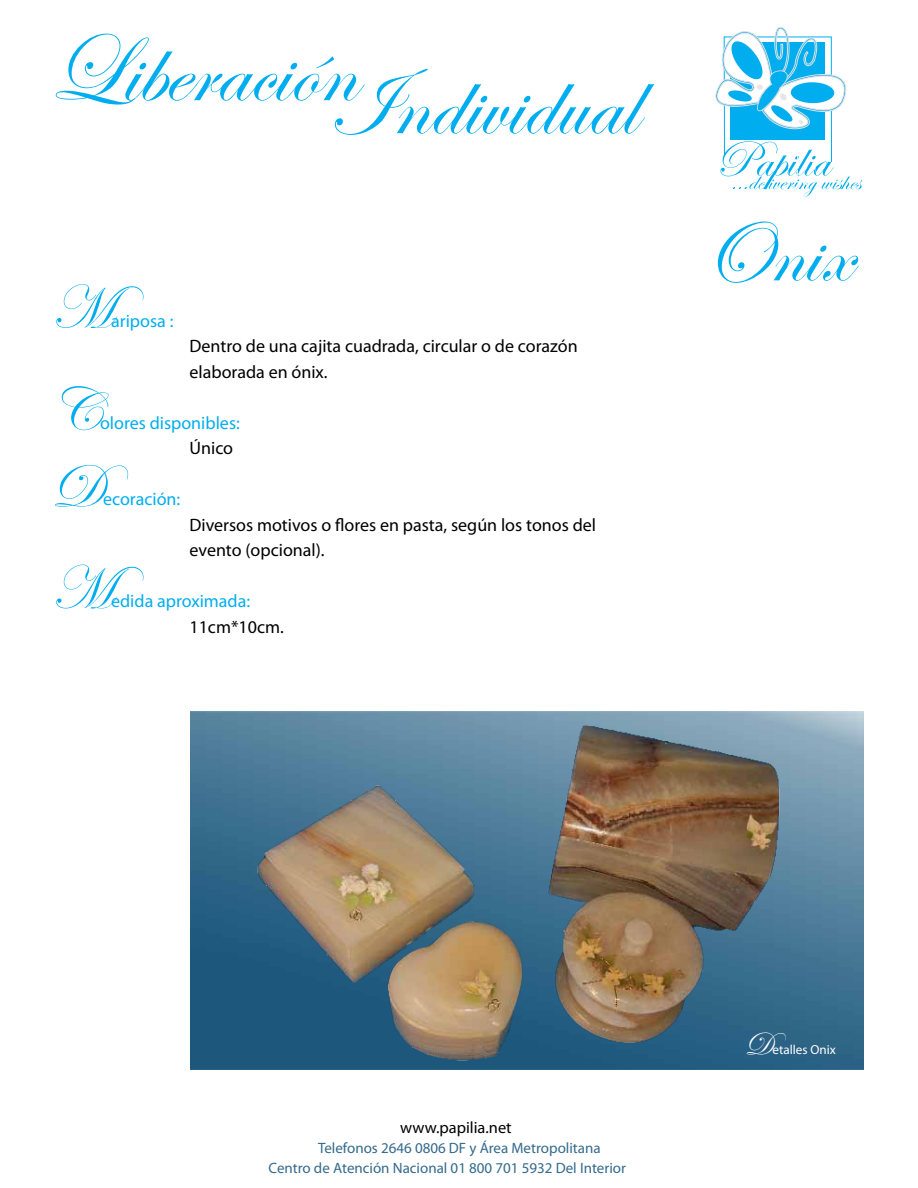
<style>
.page{position:relative;width:918px;height:1188px;background:#fff}
.page>*{position:absolute;margin:0;border:0;box-sizing:border-box;transform-origin:0 0}
.t1{font:97.95px "Edwardian Script ITC";color:#00aeef}
.t2{font:91.2px "Edwardian Script ITC";color:#00aeef}
.t3{font:61.5px "Edwardian Script ITC";color:#00aeef}
.t4{font:32.85px "Edwardian Script ITC";color:#fff}
.t5{font:18px/25.5px "Myriad Pro";color:#000}
.t6{font:18px "Myriad Pro";color:#00aeef}
.t7{font:16.35px "Myriad Pro";color:#000}
.t8{font:15px/20.1px "Myriad Pro";color:#346a8b}
.t9{font:13.05px "Myriad Pro";color:#fff}
</style>
<div class="page">
<svg style="left:715px;top:27px;width:147px;height:170px"></svg>
<img style="left:191px;top:711px;width:673px;height:358px">
<img style="left:243px;top:715px;width:567px;height:355px">
<h1 class="t1" style="left:47px;top:33px;width:590px">LiberaciónIndividual</h1>
<h3 class="t3" style="left:51px;top:274px;width:94px">M</h3>
<p class="t6" style="left:111px;top:310px;width:64px">ariposa :</p>
<p class="t5" style="left:190px;top:333px;width:390px">Dentro de una cajita cuadrada, circular o de corazón elaborada en ónix.</p>
<h3 class="t3" style="left:51px;top:376px;width:51px">C</h3>
<p class="t6" style="left:100px;top:412px;width:141px">olores disponibles:</p>
<p class="t5" style="left:190px;top:435px;width:45px">Único</p>
<h3 class="t3" style="left:51px;top:453px;width:54px">D</h3>
<p class="t6" style="left:103px;top:488px;width:79px">ecoración:</p>
<p class="t5" style="left:190px;top:512px;width:408px">Diversos motivos o flores en pasta, según los tonos del evento (opcional).</p>
<h3 class="t3" style="left:51px;top:555px;width:94px">M</h3>
<p class="t6" style="left:111px;top:590px;width:141px">edida aproximada:</p>
<p class="t5" style="left:190px;top:614px;width:96px">11cm*10cm.</p>
<h2 class="t2" style="left:696px;top:202px;width:156px">Onix</h2>
<p class="t7" style="left:400px;top:1117px;width:113px">www.papilia.net</p>
<p class="t8" style="left:268px;top:1137px;width:359px;text-indent:50px">Telefonos 2646 0806 DF y Área Metropolitana<br>Centro de Atención Nacional 01 800 701 5932 Del Interior</p>
<h3 class="t4" style="left:745px;top:1026px;width:29px">D</h3>
<p class="t9" style="left:772px;top:1041px;width:65px">etalles Onix</p>
</div>
